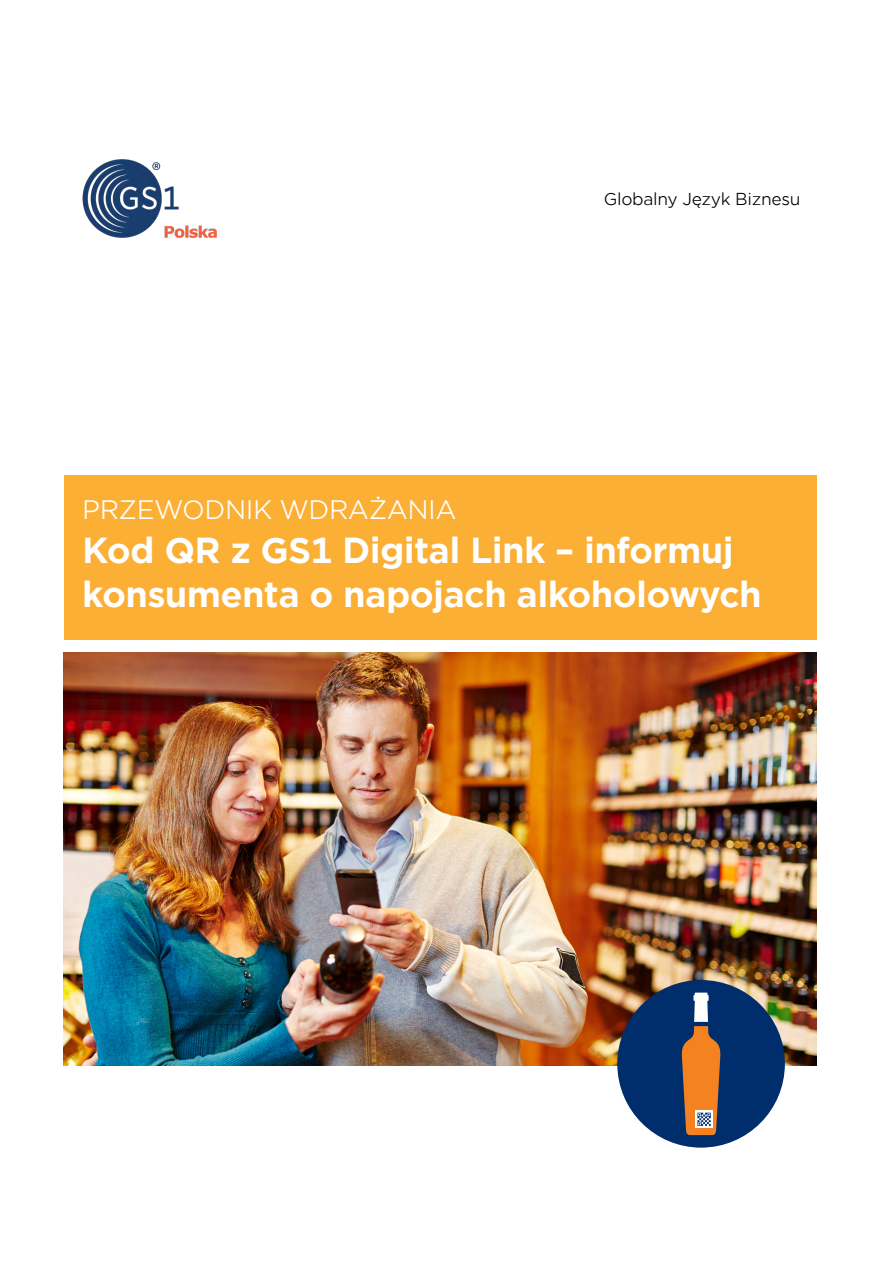
<style>
.page{position:relative;width:893px;height:1263px;background:#fff}
.page>*{position:absolute;margin:0;border:0;box-sizing:border-box;transform-origin:0 0}
.t1{font:700 34.5px/43.5px "Gotham Office";letter-spacing:-.02em;color:#fff}
.t2{font:25.5px "Gotham Office";letter-spacing:-.02em;color:#fff}
.t3{font:16.5px "Gotham Office";letter-spacing:-.02em;color:#000}
</style>
<div class="page">
<img style="left:82px;top:159px;width:135px;height:79px">
<img style="left:64px;top:653px;width:752px;height:412px">
<div style="left:64px;top:475px;width:752px;height:165px;background:#fbaf34"></div>
<div style="left:617px;top:980px;width:168px;height:167px;background:#002d6c;border-radius:50%"></div>
<svg style="left:682px;top:992px;width:38px;height:143px"></svg>
<p class="t3" style="left:604px;top:188px;width:198px">Globalny Język Biznesu</p>
<p class="t2" style="left:82px;top:492px;width:376px">PRZEWODNIK WDRAŻANIA</p>
<p class="t1" style="left:82px;top:528px;width:681px">Kod QR z GS1 Digital Link – informuj konsumenta o napojach alkoholowych</p>
</div>
